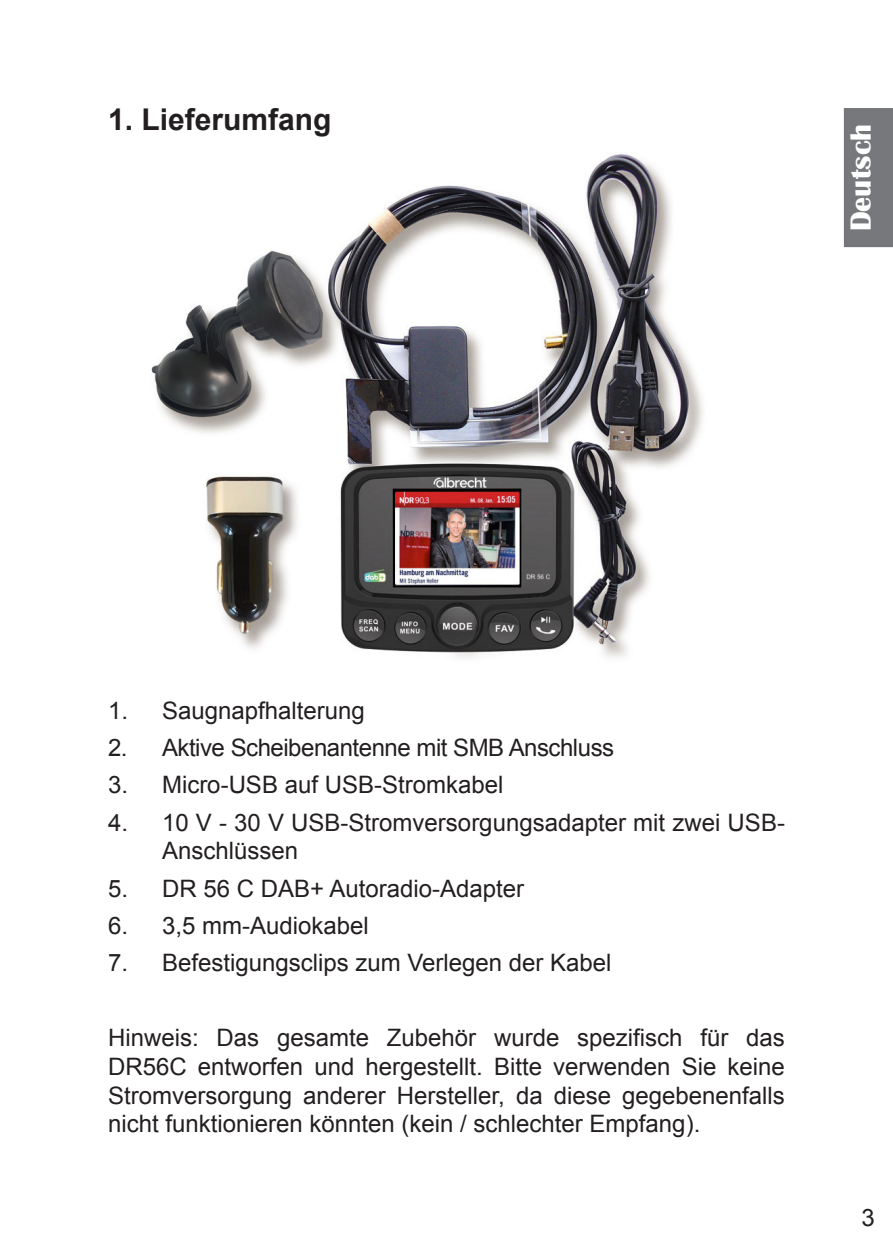
<style>
.page{position:relative;width:893px;height:1259px;background:#fff}
.page>*{position:absolute;margin:0;border:0;box-sizing:border-box;transform-origin:0 0}
.t1{font:700 30px "Arial";color:#231f20}
.t2{font:700 30px "Britannic";color:#fff}
.Standardtext{font:24px/28.8px "Arial";color:#231f20}
.Standardtext-2{font:24px "Arial";letter-spacing:-.02em;color:#231f20}
</style>
<div class="page">
<div style="left:844px;top:108px;width:49px;height:139px;background:#76787b"></div>
<img style="left:151px;top:154px;width:552px;height:505px">
<p class="t1" style="left:108px;top:99px;width:225px">1. Lieferumfang</p>
<p class="t2" style="left:844px;top:231px;width:109px;rotate:-90deg">Deutsch</p>
<p class="Standardtext" style="left:108px;top:696px;width:258px">1. Saugnapfhalterung</p>
<p class="Standardtext-2" style="left:108px;top:732px;width:508px">2. Aktive Scheibenantenne mit SMB Anschluss</p>
<p class="Standardtext" style="left:108px;top:771px;width:397px">3. Micro-USB auf USB-Stromkabel</p>
<p class="Standardtext" style="left:162px;top:808px;width:624px;text-indent:-54px">4. 10 V - 30 V USB-Stromversorgungsadapter mit zwei USB-<br>Anschlüssen</p>
<p class="Standardtext" style="left:108px;top:874px;width:418px">5. DR 56 C DAB+ Autoradio-Adapter</p>
<p class="Standardtext" style="left:108px;top:911px;width:262px">6. 3,5 mm-Audiokabel</p>
<p class="Standardtext" style="left:108px;top:949px;width:505px">7. Befestigungsclips zum Verlegen der Kabel</p>
<p class="Standardtext" style="left:108px;top:1023px;width:678px;text-align:justify">Hinweis: Das gesamte Zubehör wurde spezifisch für das DR56C entworfen und hergestellt. Bitte verwenden Sie keine Stromversorgung anderer Hersteller, da diese gegebenenfalls nicht funktionieren könnten (kein / schlechter Empfang).</p>
<p class="Standardtext" style="left:861px;top:1203px;width:15px">3</p>
</div>
